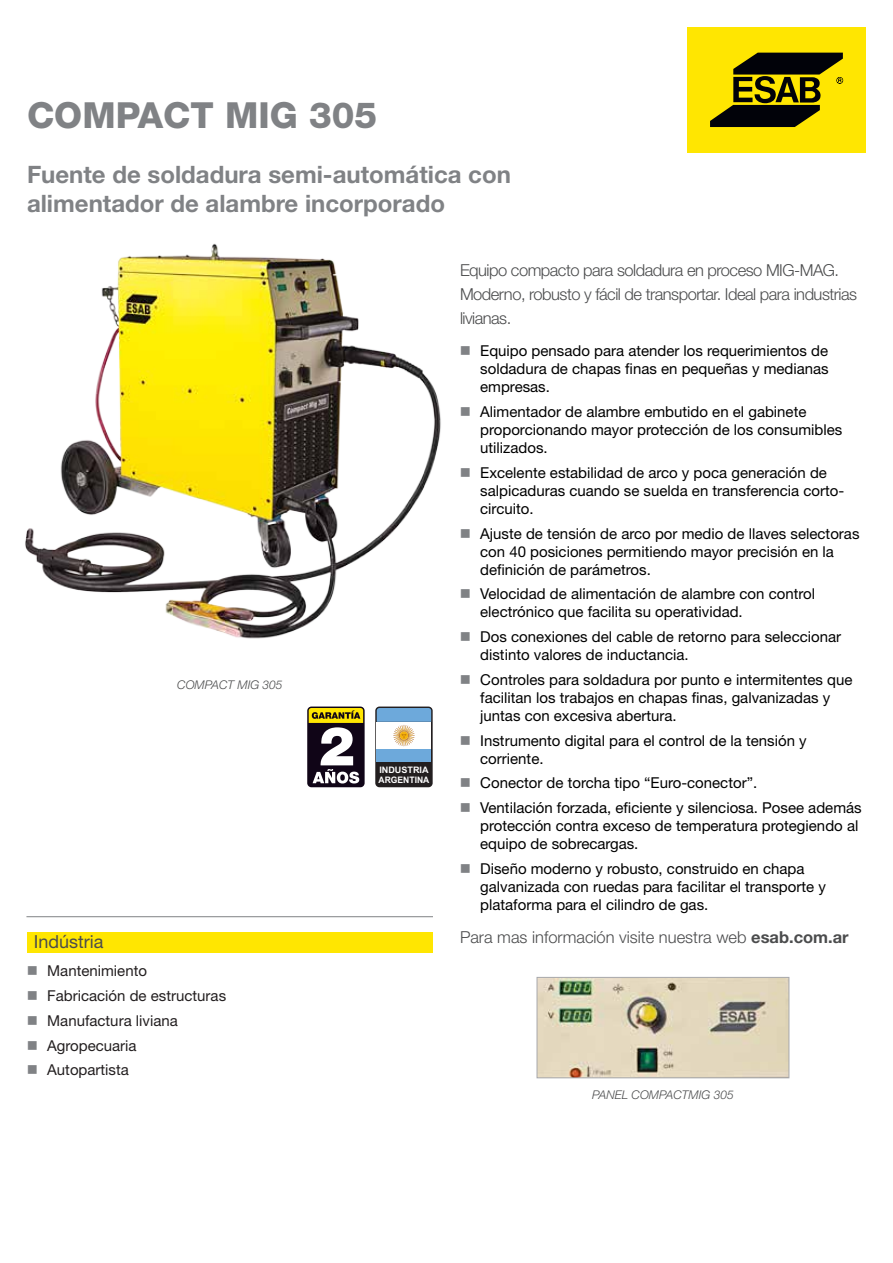
<style>
.page{position:relative;width:893px;height:1263px;background:#fff}
.page>*{position:absolute;margin:0;border:0;box-sizing:border-box;transform-origin:0 0}
.t1{font:800 36px "Helvetica Neue LT Std";color:#808285}
.t2{font:700 24px/28.8px "Helvetica Neue LT Std";color:#808285}
.t3{font:18px "Helvetica Neue LT Std";color:#4b4c4d}
.t4{font:300 16.5px/24px "Helvetica Neue LT Std";letter-spacing:-.03em;color:#4b4c4d}
.t5{font:300 16.5px "Helvetica Neue LT Std";color:#4b4c4d}
.t6{font:15px/18px "Helvetica Neue LT Std";color:#000}
.t7{font:15px/24.8px "Helvetica Neue LT Std";color:#231f20}
.t8{font:italic 300 12px "Helvetica Neue LT Std";color:#4b4c4d}
.t9{font:700 8.85px/9.6px "Arial";color:#fff}
.s1{font-weight:700}
</style>
<div class="page">
<div style="left:687px;top:27px;width:179px;height:126px;background:#ffe601"></div>
<svg style="left:710px;top:53px;width:133px;height:74px"></svg>
<div style="left:27px;top:931px;width:406px;height:21px;background:#ffe601"></div>
<hr style="left:26px;top:916px;width:407px;height:1px;background:#808285">
<svg style="left:307px;top:706px;width:58px;height:81px"></svg>
<svg style="left:309px;top:708px;width:54px;height:75px"></svg>
<div style="left:375px;top:706px;width:58px;height:81px;background:#231f20;border-radius:4px"></div>
<div style="left:377px;top:722px;width:54px;height:27px;background:#fff"></div>
<div style="left:377px;top:749px;width:54px;height:13px;background:#6da9db"></div>
<svg style="left:377px;top:708px;width:54px;height:38px"></svg>
<img style="left:25px;top:243px;width:416px;height:396px">
<img style="left:539px;top:979px;width:248px;height:97px">
<div style="left:537px;top:977px;width:252px;height:101px;border:1px solid #a8a9ad"></div>
<h1 class="t1" style="left:27px;top:93px;width:352px">COMPACT MIG 305</h1>
<h2 class="t2" style="left:27px;top:159px;width:485px">Fuente de soldadura semi-automática con alimentador de alambre incorporado</h2>
<p class="t8" style="left:177px;top:678px;width:107px">COMPACT MIG 305</p>
<p class="t3" style="left:34px;top:931px;width:71px">Indústria</p>
<p class="t7" style="left:47px;top:958px;width:180px">Mantenimiento<br>Fabricación de estructuras<br>Manufactura liviana<br>Agropecuaria<br>Autopartista</p>
<p class="t9" style="left:379px;top:765px;width:52px">INDUSTRIA<br>ARGENTINA</p>
<p class="t4" style="left:460px;top:258px;width:399px">Equipo compacto para soldadura en proceso MIG-MAG.<br>Moderno, robusto y fácil de transportar. Ideal para industrias livianas.</p>
<p class="t6" style="left:480px;top:342px;width:350px;text-align:justify">Equipo pensado para atender los requerimientos de soldadura de chapas finas en pequeñas y medianas empresas.</p>
<p class="t6" style="left:480px;top:403px;width:364px">Alimentador de alambre embutido en el gabinete proporcionando mayor protección de los consumibles utilizados.</p>
<p class="t6" style="left:480px;top:463px;width:365px">Excelente estabilidad de arco y poca generación de salpicaduras cuando se suelda en transferencia corto&shy;circuito.</p>
<p class="t6" style="left:480px;top:524px;width:381px">Ajuste de tensión de arco por medio de llaves selectoras con 40 posiciones permitiendo mayor precisión en la definición de parámetros.</p>
<p class="t6" style="left:480px;top:585px;width:336px">Velocidad de alimentación de alambre con control electrónico que facilita su operatividad.</p>
<p class="t6" style="left:480px;top:628px;width:362px">Dos conexiones del cable de retorno para seleccionar distinto valores de inductancia.</p>
<p class="t6" style="left:480px;top:670px;width:374px">Controles para soldadura por punto e intermitentes que facilitan los trabajos en chapas finas, galvanizadas y juntas con excesiva abertura.</p>
<p class="t6" style="left:480px;top:731px;width:328px">Instrumento digital para el control de la tensión y corriente.</p>
<p class="t6" style="left:480px;top:770px;width:383px;line-height:24.8px">Conector de torcha tipo “Euro-conector”.<br>Ventilación forzada, eficiente y silenciosa. Posee además</p>
<p class="t6" style="left:480px;top:817px;width:380px">protección contra exceso de temperatura protegiendo al equipo de sobrecargas.</p>
<p class="t6" style="left:480px;top:859px;width:347px">Diseño moderno y robusto, construido en chapa galvanizada con ruedas para facilitar el transporte y plataforma para el cilindro de gas.</p>
<p class="t5" style="left:460px;top:927px;width:390px">Para mas información visite nuestra web <span class="s1">esab.com.ar</span></p>
<p class="t8" style="left:592px;top:1088px;width:143px">PANEL COMPACTMIG 305</p>
</div>
